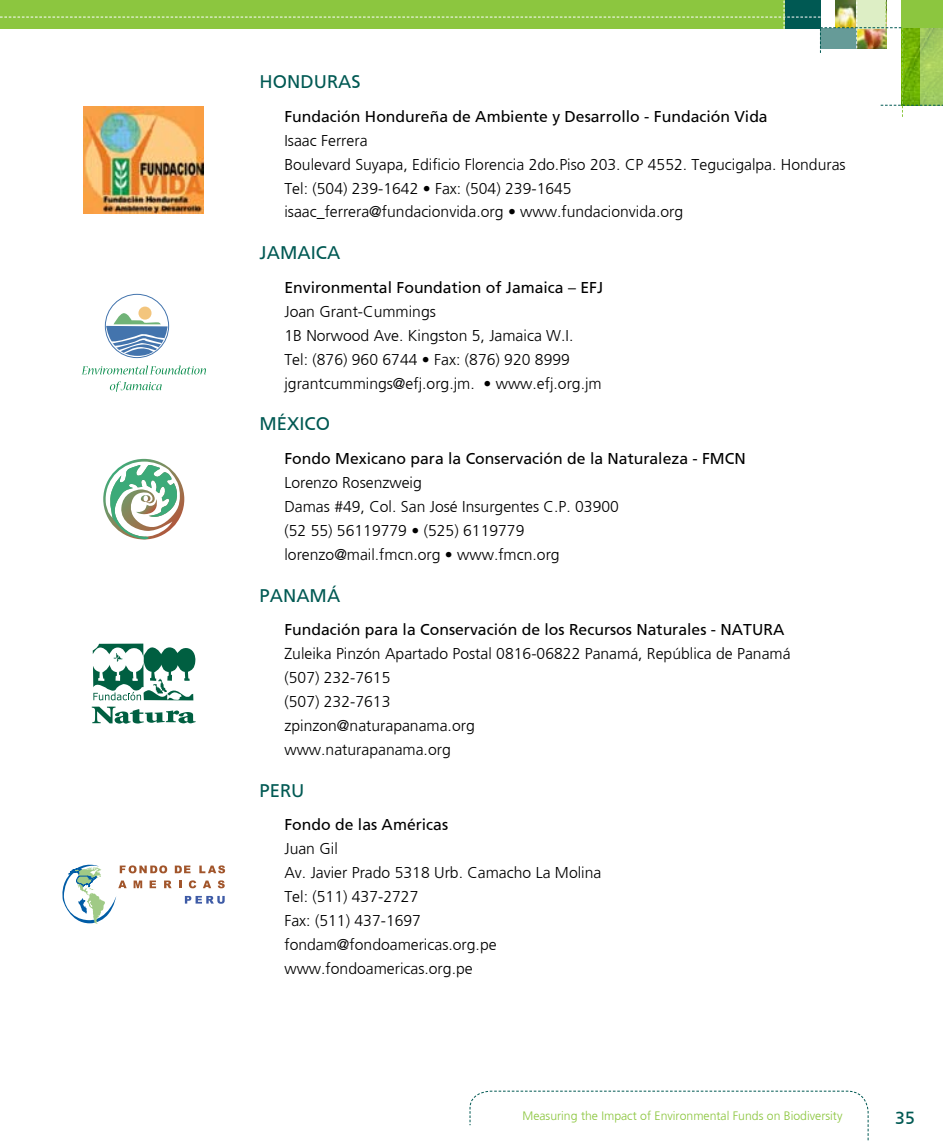
<style>
.page{position:relative;width:943px;height:1141px;background:#fff}
.page>*{position:absolute;margin:0;border:0;box-sizing:border-box;transform-origin:0 0}
.t1{font:18.38px "Frutiger FC";color:#005953}
.t2{font:17.5px "Frutiger FC";color:#005953}
.t3{font:300 15.75px/23.8px "Frutiger FC";color:#000}
.t4{font:15.75px "Frutiger FC";color:#000}
.t5{font:300 12.25px "Frutiger FC";color:#8cc63f}
</style>
<div class="page">
<svg style="left:0;top:0;width:943px;height:117px"></svg>
<svg style="left:469px;top:1090px;width:400px;height:51px"></svg>
<img style="left:84px;top:107px;width:120px;height:106px">
<div style="left:105px;top:294px;width:64px;height:64px;border:1px solid #4374ad;border-radius:50%"></div>
<div style="left:138px;top:307px;width:13px;height:13px;background:#f3c57d;border-radius:50%"></div>
<svg style="left:106px;top:313px;width:61px;height:43px"></svg>
<svg style="left:82px;top:366px;width:124px;height:8px"></svg>
<svg style="left:110px;top:381px;width:52px;height:11px"></svg>
<svg style="left:103px;top:459px;width:81px;height:80px"></svg>
<svg style="left:92px;top:707px;width:104px;height:17px"></svg>
<svg style="left:93px;top:644px;width:103px;height:57px"></svg>
<svg style="left:62px;top:864px;width:163px;height:60px"></svg>
<p class="t1" style="left:259px;top:71px;width:103px">HONDURAS</p>
<p class="t4" style="left:284px;top:107px;width:485px">Fundación Hondureña de Ambiente y Desarrollo - Fundación Vida</p>
<p class="t3" style="left:284px;top:128px;width:563px">Isaac Ferrera<br>Boulevard Suyapa, Edificio Florencia 2do.Piso 203. CP 4552. Tegucigalpa. Honduras Tel: (504) 239-1642 • Fax: (504) 239-1645<br>isaac_ferrera@fundacionvida.org • www.fundacionvida.org</p>
<p class="t1" style="left:259px;top:242px;width:82px">JAMAICA</p>
<p class="t4" style="left:284px;top:278px;width:320px">Environmental Foundation of Jamaica – EFJ</p>
<p class="t3" style="left:284px;top:299px;width:319px">Joan Grant-Cummings<br>1B Norwood Ave. Kingston 5, Jamaica W.I.<br>Tel: (876) 960 6744 • Fax: (876) 920 8999 jgrantcummings@efj.org.jm. • www.efj.org.jm</p>
<p class="t1" style="left:259px;top:413px;width:72px">MÉXICO</p>
<p class="t4" style="left:284px;top:449px;width:463px">Fondo Mexicano para la Conservación de la Naturaleza - FMCN</p>
<p class="t3" style="left:284px;top:471px;width:336px">Lorenzo Rosenzweig<br>Damas #49, Col. San José Insurgentes C.P. 03900 (52 55) 56119779 • (525) 6119779 lorenzo@mail.fmcn.org • www.fmcn.org</p>
<p class="t1" style="left:259px;top:584px;width:82px">PANAMÁ</p>
<p class="t4" style="left:284px;top:620px;width:501px">Fundación para la Conservación de los Recursos Naturales - NATURA</p>
<p class="t3" style="left:284px;top:642px;width:507px">Zuleika Pinzón Apartado Postal 0816-06822 Panamá, República de Panamá (507) 232-7615<br>(507) 232-7613<br>zpinzon@naturapanama.org<br>www.naturapanama.org</p>
<p class="t1" style="left:259px;top:779px;width:46px">PERU</p>
<p class="t4" style="left:284px;top:815px;width:165px">Fondo de las Américas</p>
<p class="t3" style="left:284px;top:837px;width:318px">Juan Gil<br>Av. Javier Prado 5318 Urb. Camacho La Molina<br>Tel: (511) 437-2727<br>Fax: (511) 437-1697 fondam@fondoamericas.org.pe www.fondoamericas.org.pe</p>
<p class="t5" style="left:522px;top:1109px;width:321px">Measuring the Impact of Environmental Funds on Biodiversity</p>
<p class="t2" style="left:895px;top:1108px;width:21px">35</p>
</div>
